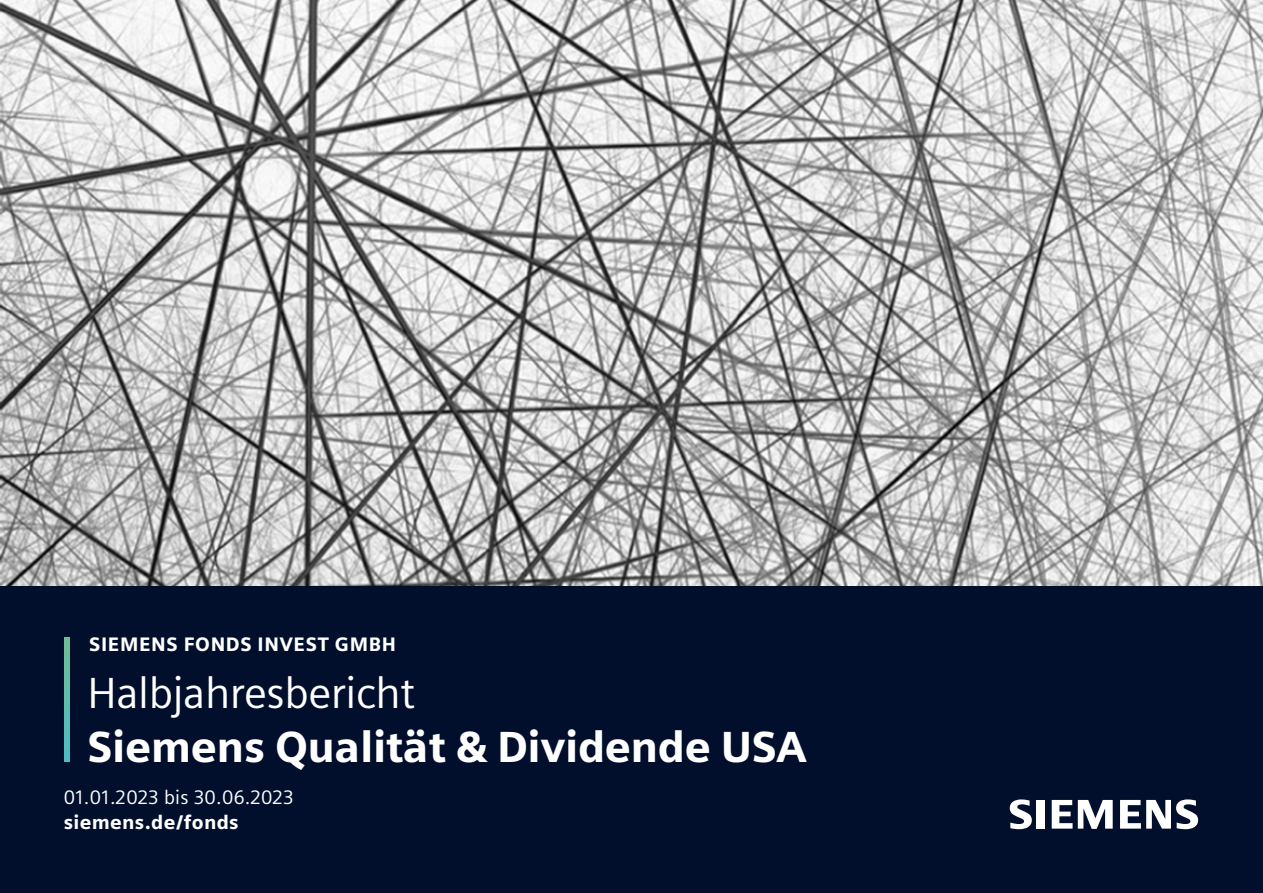
<style>
.page{position:relative;width:1263px;height:893px;background:#fff}
.page>*{position:absolute;margin:0;border:0;box-sizing:border-box;transform-origin:0 0}
.t1{font:900 43.5px "Siemens Sans";letter-spacing:-.01em;color:#fff}
.t2{font:43.5px "Siemens Sans";letter-spacing:-.01em;color:#fff}
.t3{font:900 19.5px "Siemens Sans";letter-spacing:.03em;color:#fff}
.t4{font:19.5px "Siemens Sans";letter-spacing:.015em;color:#fff}
</style>
<div class="page">
<img style="left:0;top:0;width:1263px;height:587px">
<div style="left:0;top:587px;width:1263px;height:306px;background:#010f2d"></div>
<svg style="left:65px;top:638px;width:5px;height:124px"></svg>
<svg style="left:1010px;top:799px;width:34px;height:30px"></svg>
<svg style="left:1052px;top:800px;width:20px;height:29px"></svg>
<svg style="left:1078px;top:800px;width:35px;height:29px"></svg>
<svg style="left:1120px;top:799px;width:78px;height:30px"></svg>
<p class="t3" style="left:89px;top:629px;width:308px">SIEMENS FONDS INVEST GMBH</p>
<h1 class="t2" style="left:88px;top:660px;width:329px">Halbjahresbericht</h1>
<h1 class="t1" style="left:88px;top:712px;width:721px">Siemens Qualität &amp; Dividende USA</h1>
<p class="t4" style="left:64px;top:782px;width:231px">01.01.2023 bis 30.06.2023</p>
<p class="t3" style="left:64px;top:807px;width:176px">siemens.de/fonds</p>
</div>
